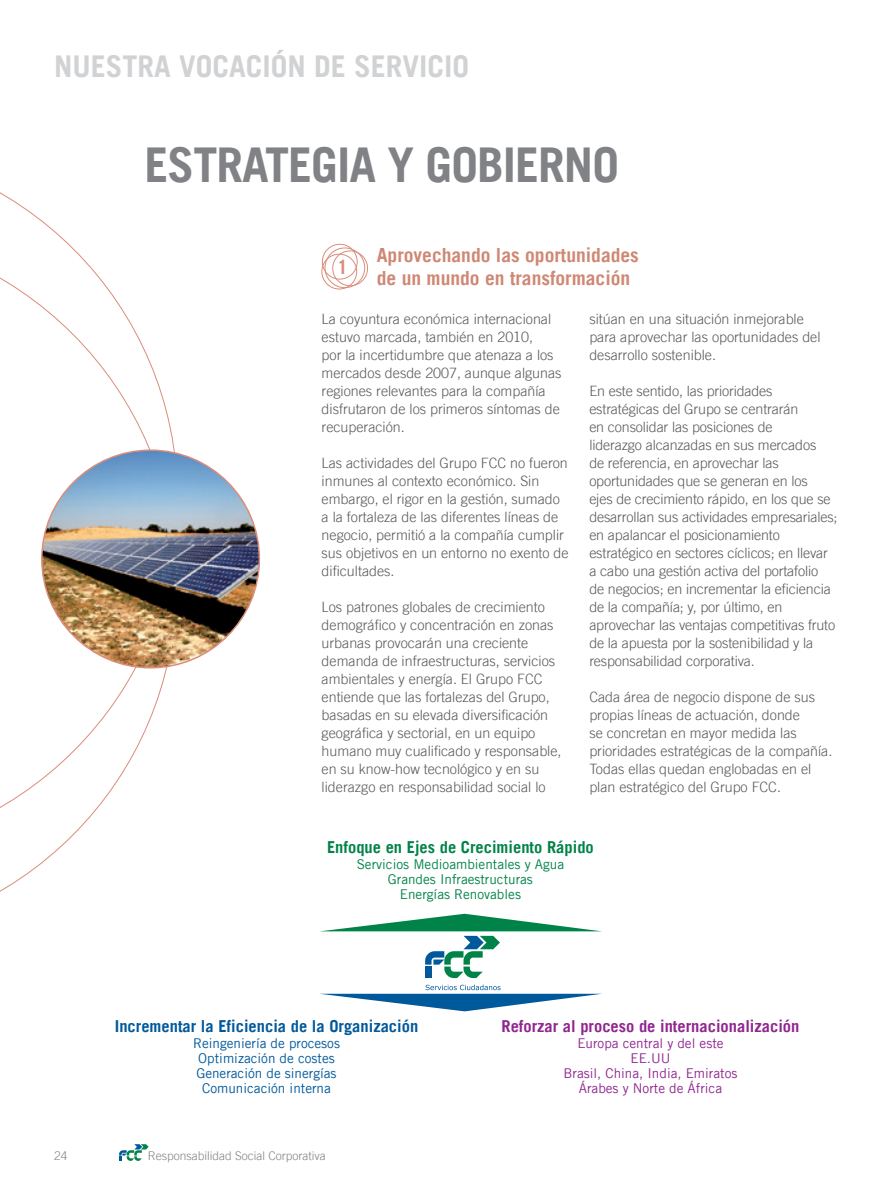
<style>
.page{position:relative;width:893px;height:1191px;background:#fff}
.page>*{position:absolute;margin:0;border:0;box-sizing:border-box;transform-origin:0 0}
.t1{font:700 48px "Trade Gothic LT";letter-spacing:-.02em;color:#808285}
.t2{font:700 30px "Trade Gothic LT";color:#d1d2d4}
.t3{font:700 19.5px/22.5px "Trade Gothic LT";color:#ce8874}
.t4{font:700 19.5px "Trade Gothic LT";color:#db8c7b}
.t5{font:700 16.5px "Trade Gothic LT";color:#00599b}
.t6{font:700 16.5px "Trade Gothic LT";color:#90268f}
.t7{font:700 16.5px "Trade Gothic LT";color:#008348}
.t8{font:300 14.25px/18px "Trade Gothic LT";color:#57585a}
.t9{font:13.5px/15px "Trade Gothic LT";color:#00599b;text-align:center}
.t10{font:13.5px/15px "Trade Gothic LT";color:#90268f;text-align:center}
.t11{font:13.5px/15px "Trade Gothic LT";color:#008348;text-align:center}
.t12{font:300 12px "Trade Gothic LT";color:#808285}
</style>
<div class="page">
<svg style="left:0;top:230px;width:177px;height:662px"></svg>
<img style="left:42px;top:450px;width:217px;height:218px;border-radius:109px">
<svg style="left:119px;top:1144px;width:30px;height:16px"></svg>
<div style="left:322px;top:254px;width:35px;height:35px;border:1px solid #db8c7b;border-radius:50%"></div>
<div style="left:332px;top:251px;width:36px;height:35px;border:1px solid #db8c7b;border-radius:50%"></div>
<div style="left:322px;top:244px;width:35px;height:35px;border:1px solid #db8c7b;border-radius:50%"></div>
<div style="left:325px;top:248px;width:40px;height:40px;border:1px solid #db8c7b;border-radius:50%"></div>
<svg style="left:320px;top:913px;width:282px;height:65px"></svg>
<svg style="left:320px;top:984px;width:282px;height:27px"></svg>
<h2 class="t2" style="left:54px;top:47px;width:417px">NUESTRA VOCACIÓN DE SERVICIO</h2>
<h1 class="t1" style="left:145px;top:135px;width:332px">estrategia y gobierno</h1>
<h3 class="t4" style="left:337px;top:255px;width:12px">1</h3>
<h3 class="t3" style="left:377px;top:244px;width:264px">Aprovechando las oportunidades de un mundo en transformación</h3>
<p class="t8" style="left:322px;top:310px;width:241px">La coyuntura económica internacional estuvo marcada, también en 2010,<br>por la incertidumbre que atenaza a los mercados desde 2007, aunque algunas regiones relevantes para la compañía disfrutaron de los primeros síntomas de recuperación.</p>
<p class="t8" style="left:322px;top:454px;width:249px">Las actividades del Grupo FCC no fueron inmunes al contexto económico. Sin embargo, el rigor en la gestión, sumado a la fortaleza de las diferentes líneas de negocio, permitió a la compañía cumplir sus objetivos en un entorno no exento de dificultades.</p>
<p class="t8" style="left:322px;top:598px;width:241px">Los patrones globales de crecimiento demográfico y concentración en zonas urbanas provocarán una creciente demanda de infraestructuras, servicios ambientales y energía. El Grupo FCC entiende que las fortalezas del Grupo, basadas en su elevada diversificación geográfica y sectorial, en un equipo humano muy cualificado y responsable, en su know-how tecnológico y en su liderazgo en responsabilidad social lo</p>
<p class="t8" style="left:589px;top:310px;width:233px">sitúan en una situación inmejorable para aprovechar las oportunidades del desarrollo sostenible.</p>
<p class="t8" style="left:589px;top:382px;width:250px">En este sentido, las prioridades estratégicas del Grupo se centrarán<br>en consolidar las posiciones de<br>liderazgo alcanzadas en sus mercados<br>de referencia, en aprovechar las oportunidades que se generan en los<br>ejes de crecimiento rápido, en los que se desarrollan sus actividades empresariales; en apalancar el posicionamiento estratégico en sectores cíclicos; en llevar a cabo una gestión activa del portafolio<br>de negocios; en incrementar la eficiencia de la compañía; y, por último, en aprovechar las ventajas competitivas fruto de la apuesta por la sostenibilidad y la responsabilidad corporativa.</p>
<p class="t8" style="left:589px;top:688px;width:245px">Cada área de negocio dispone de sus propias líneas de actuación, donde<br>se concretan en mayor medida las prioridades estratégicas de la compañía.<br>Todas ellas quedan englobadas en el plan estratégico del Grupo FCC.</p>
<p class="t7" style="left:327px;top:836px;width:268px">Enfoque en Ejes de Crecimiento Rápido</p>
<p class="t11" style="left:357px;top:856px;width:209px">Servicios Medioambientales y Agua<br>Grandes Infraestructuras<br>Energías Renovables</p>
<p class="t5" style="left:115px;top:1015px;width:305px">Incrementar la Eficiencia de la Organización</p>
<p class="t9" style="left:193px;top:1035px;width:148px">Reingeniería de procesos<br>Optimización de costes<br>Generación de sinergías<br>Comunicación interna</p>
<p class="t12" style="left:54px;top:1148px;width:15px">24</p>
<p class="t12" style="left:148px;top:1148px;width:180px">Responsabilidad Social Corporativa</p>
<p class="t6" style="left:501px;top:1015px;width:299px">Reforzar al proceso de internacionalización</p>
<p class="t10" style="left:563px;top:1035px;width:175px">Europa central y del este<br>EE.UU<br>Brasil, China, India, Emiratos<br>Árabes y Norte de África</p>
</div>
